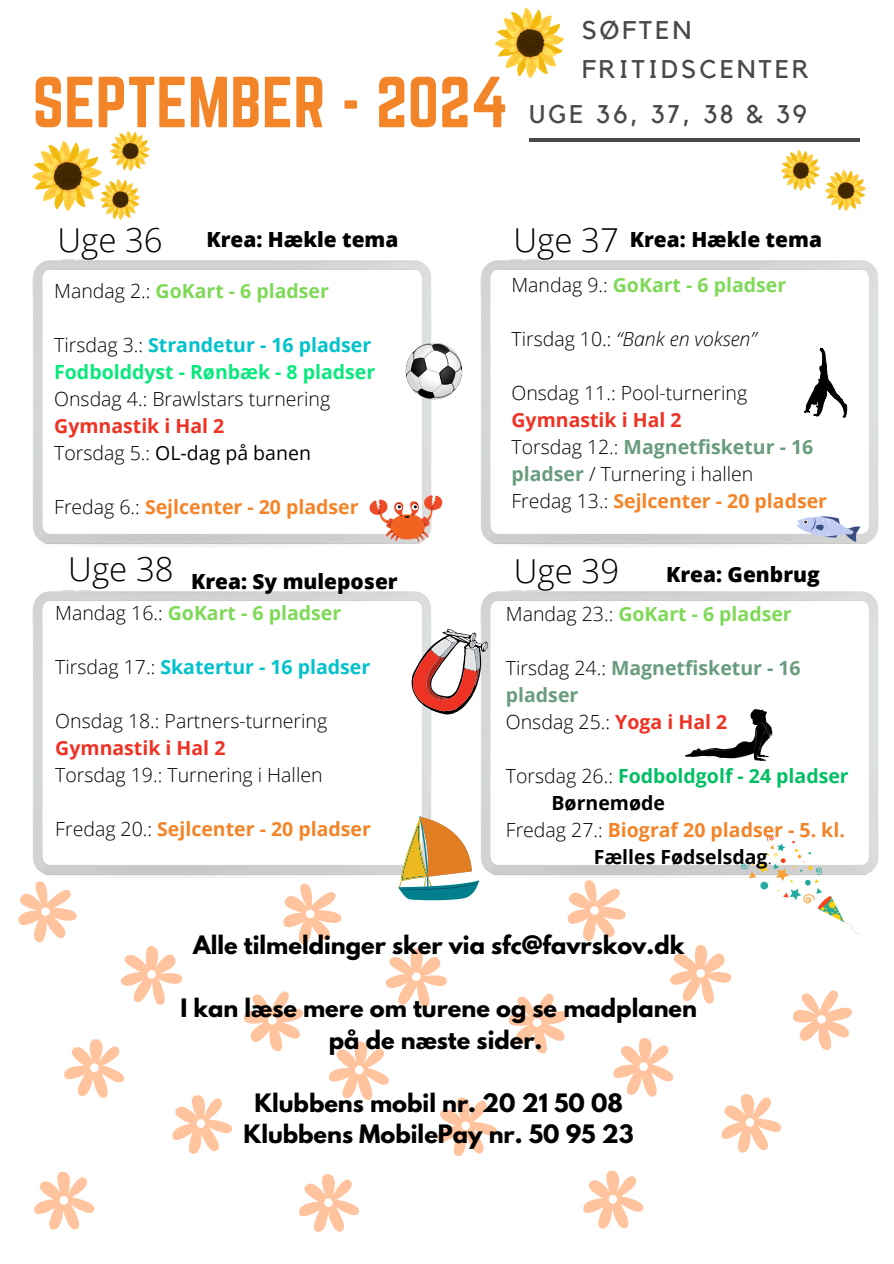
<style>
.page{position:relative;width:894px;height:1264px;background:#fff}
.page>*{position:absolute;margin:0;border:0;box-sizing:border-box;transform-origin:0 0}
.t1{font:63.15px "Norwester";color:#f48428}
.t2{font:300 33px "Open Sans";color:#000}
.t3{font:25.5px/38.2px "Kollektif";letter-spacing:.12em;color:#494949}
.t4{font:700 22.5px/31.5px "League Spartan";color:#000;text-align:center}
.t5{font:800 20.85px "Open Sans";color:#000}
.t6{font:300 19.5px/27px "Open Sans";color:#000}
.t7{font:700 19.5px "Open Sans";color:#f48428}
.t8{font:700 19.5px "Open Sans";color:#7ed957}
.t9{font:700 19.5px "Open Sans";color:#00c2cb}
.t10{font:700 19.5px "Open Sans";color:#ee3224}
.t11{font:700 19.5px/27px "Open Sans";color:#699c7d}
.t12{font:700 19.5px "Open Sans";color:#00bf63}
.t13{font:700 19.5px "Open Sans";color:#08e97d}
.t14{font:700 19.5px "Open Sans";color:#000}
.t15{font:italic 300 19.5px "Open Sans";color:#000}
.t16{font:19.5px "Open Sans";color:#000}
.s1{font-weight:300;color:#000}
.s2{font-weight:300}
.s3{font-style:normal}
.s4{font-weight:700;color:#699c7d}
.s5{font-weight:700;color:#ee3224}
</style>
<div class="page">
<hr style="left:529px;top:139px;width:330px;height:3px;background:#494949">
<img style="left:32px;top:259px;width:399px;height:288px">
<img style="left:480px;top:259px;width:398px;height:288px">
<img style="left:32px;top:590px;width:399px;height:288px">
<svg style="left:613px;top:1038px;width:61px;height:59px"></svg>
<svg style="left:670px;top:945px;width:62px;height:59px"></svg>
<svg style="left:721px;top:1094px;width:61px;height:59px"></svg>
<svg style="left:793px;top:990px;width:59px;height:60px"></svg>
<svg style="left:583px;top:1170px;width:61px;height:59px"></svg>
<svg style="left:567px;top:880px;width:59px;height:62px"></svg>
<img style="left:480px;top:590px;width:398px;height:288px">
<svg style="left:398px;top:816px;width:81px;height:85px"></svg>
<svg style="left:369px;top:495px;width:73px;height:47px"></svg>
<img style="left:32px;top:141px;width:69px;height:69px">
<img style="left:110px;top:131px;width:39px;height:40px">
<img style="left:100px;top:180px;width:40px;height:39px">
<svg style="left:405px;top:343px;width:57px;height:56px"></svg>
<svg style="left:394px;top:614px;width:117px;height:112px"></svg>
<svg style="left:329px;top:1041px;width:60px;height:59px"></svg>
<svg style="left:385px;top:948px;width:62px;height:59px"></svg>
<svg style="left:437px;top:1097px;width:60px;height:59px"></svg>
<svg style="left:508px;top:993px;width:60px;height:61px"></svg>
<svg style="left:299px;top:1174px;width:60px;height:58px"></svg>
<svg style="left:283px;top:883px;width:59px;height:62px"></svg>
<svg style="left:64px;top:1039px;width:61px;height:59px"></svg>
<svg style="left:121px;top:946px;width:61px;height:59px"></svg>
<svg style="left:172px;top:1095px;width:60px;height:59px"></svg>
<svg style="left:244px;top:991px;width:59px;height:60px"></svg>
<svg style="left:34px;top:1171px;width:61px;height:59px"></svg>
<svg style="left:18px;top:881px;width:59px;height:62px"></svg>
<img style="left:741px;top:835px;width:118px;height:99px">
<svg style="left:804px;top:348px;width:42px;height:69px"></svg>
<img style="left:685px;top:709px;width:87px;height:51px">
<svg style="left:796px;top:516px;width:64px;height:26px"></svg>
<img style="left:495px;top:9px;width:68px;height:68px">
<img style="left:825px;top:171px;width:39px;height:39px">
<img style="left:781px;top:151px;width:38px;height:39px">
<p class="t1" style="left:32px;top:64px;width:477px">SEPTEMBER - 2024</p>
<p class="t3" style="left:582px;top:12px;width:228px">SØFTEN<br>FRITIDSCENTER</p>
<h3 class="t3" style="left:529px;top:96px;width:279px">UGE 36, 37, 38 &amp; 39</h3>
<p class="t2" style="left:57px;top:216px;width:107px">Uge 36</p>
<p class="t2" style="left:513px;top:216px;width:107px">Uge 37</p>
<p class="t5" style="left:206px;top:225px;width:193px">Krea: Hækle tema</p>
<p class="t5" style="left:629px;top:225px;width:193px">Krea: Hækle tema</p>
<p class="t8" style="left:54px;top:277px;width:276px"><span class="s1">Mandag 2.:</span> GoKart - 6 pladser</p>
<h2 class="t9" style="left:54px;top:331px;width:318px"><span class="s1">Tirsdag 3.:</span> Strandetur - 16 pladser</h2>
<h4 class="t13" style="left:54px;top:358px;width:322px">Fodbolddyst - Rønbæk - 8 pladser</h4>
<p class="t6" style="left:54px;top:385px;width:277px">Onsdag 4.: Brawlstars turnering</p>
<p class="t10" style="left:54px;top:412px;width:172px">Gymnastik i Hal 2</p>
<p class="t16" style="left:54px;top:439px;width:258px"><span class="s2">Torsdag 5.:</span> OL-dag på banen</p>
<p class="t7" style="left:54px;top:493px;width:306px"><span class="s1">Fredag 6.:</span> Sejlcenter - 20 pladser</p>
<h2 class="t8" style="left:511px;top:271px;width:276px"><span class="s1">Mandag 9.:</span> GoKart - 6 pladser</h2>
<h2 class="t15" style="left:511px;top:325px;width:246px"><span class="s3">Tirsdag 10.:</span> “Bank en voksen”</h2>
<h4 class="t6" style="left:511px;top:378px;width:237px">Onsdag 11.: Pool-turnering</h4>
<h4 class="t10" style="left:511px;top:406px;width:172px">Gymnastik i Hal 2</h4>
<p class="t6" style="left:511px;top:432px;width:303px">Torsdag 12.: <span class="s4">Magnetfisketur - 16 pladser</span> / Turnering i hallen</p>
<p class="t7" style="left:511px;top:487px;width:317px"><span class="s1">Fredag 13.:</span> Sejlcenter - 20 pladser</p>
<p class="t2" style="left:68px;top:546px;width:107px">Uge 38</p>
<p class="t2" style="left:513px;top:547px;width:107px">Uge 39</p>
<p class="t5" style="left:191px;top:566px;width:208px">Krea: Sy muleposer</p>
<p class="t5" style="left:666px;top:559px;width:155px">Krea: Genbrug</p>
<p class="t8" style="left:55px;top:599px;width:287px"><span class="s1">Mandag 16.:</span> GoKart - 6 pladser</p>
<p class="t9" style="left:55px;top:653px;width:316px"><span class="s1">Tirsdag 17.:</span> Skatertur - 16 pladser</p>
<p class="t6" style="left:55px;top:707px;width:273px">Onsdag 18.: Partners-turnering</p>
<p class="t10" style="left:55px;top:734px;width:172px">Gymnastik i Hal 2</p>
<h2 class="t6" style="left:55px;top:761px;width:269px">Torsdag 19.: Turnering i Hallen</h2>
<h4 class="t7" style="left:55px;top:815px;width:317px"><span class="s1">Fredag 20.:</span> Sejlcenter - 20 pladser</h4>
<p class="t8" style="left:505px;top:599px;width:287px"><span class="s1">Mandag 23.:</span> GoKart - 6 pladser</p>
<p class="t11" style="left:505px;top:653px;width:296px"><span class="s1">Tirsdag 24.:</span> Magnetfisketur - 16 pladser</p>
<p class="t6" style="left:505px;top:707px;width:223px">Onsdag 25.: <span class="s5">Yoga i Hal 2</span></p>
<p class="t12" style="left:505px;top:761px;width:344px"><span class="s1">Torsdag 26.:</span> Fodboldgolf - 24 pladser</p>
<p class="t14" style="left:551px;top:788px;width:115px">Børnemøde</p>
<p class="t7" style="left:505px;top:815px;width:340px"><span class="s1">Fredag 27.:</span> Biograf 20 pladser - 5. kl.</p>
<p class="t14" style="left:593px;top:842px;width:180px">Fælles Fødselsdag<span class="s2">.</span></p>
<p class="t4" style="left:193px;top:932px;width:492px">Alle tilmeldinger sker via sfc@favrskov.dk</p>
<p class="t4" style="left:180px;top:995px;width:518px">I kan læse mere om turene og se madplanen på de næste sider.</p>
<p class="t4" style="left:243px;top:1089px;width:391px">Klubbens mobil nr. 20 21 50 08<br>Klubbens MobilePay nr. 50 95 23</p>
</div>
